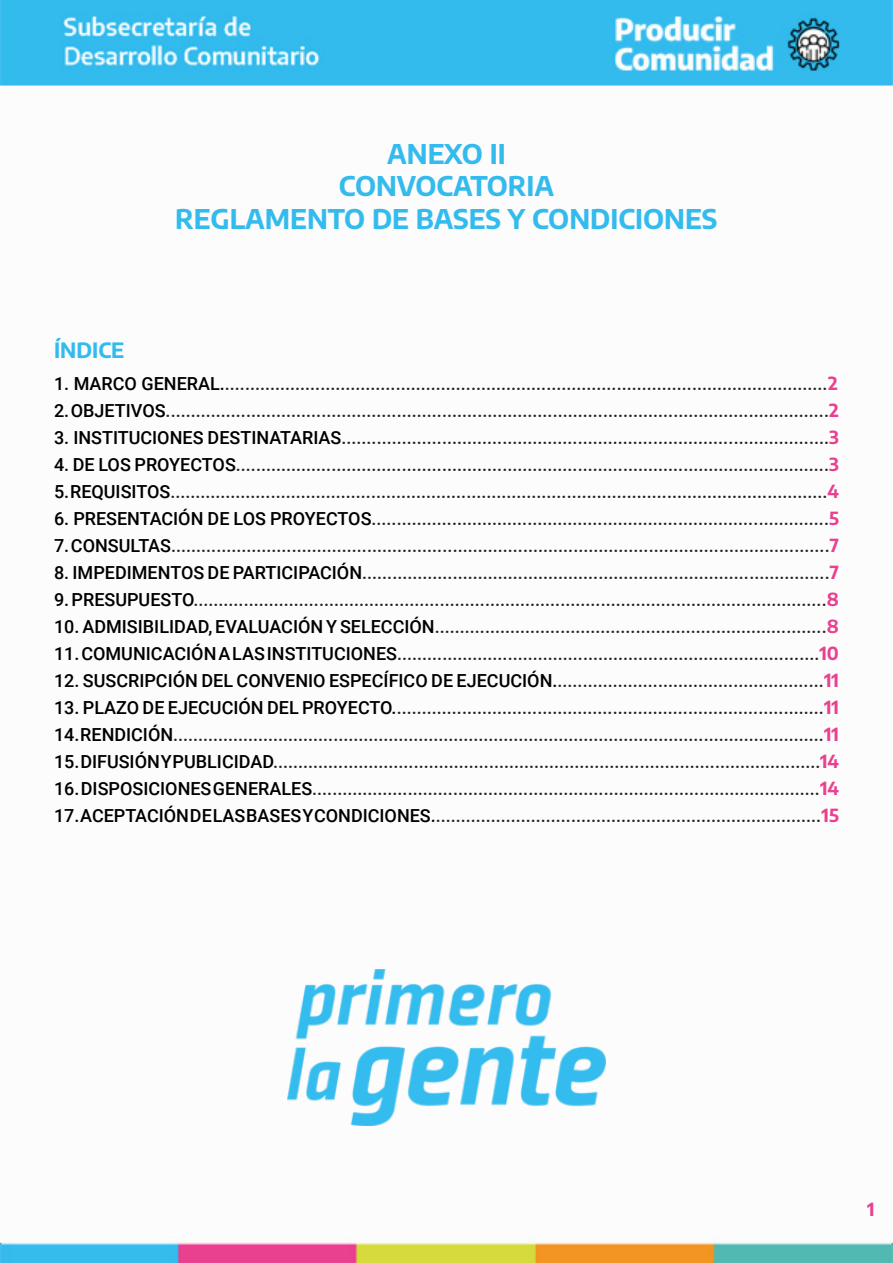
<style>
.page{position:relative;width:893px;height:1263px;background:#fff}
.page>*{position:absolute;margin:0;border:0;box-sizing:border-box;transform-origin:0 0}
.t1{font:100 condensed 27px "Encode Sans";color:#3be}
.t2{font:100 condensed 21px "Encode Sans";color:#3be}
.t3{font:500 18px "Roboto";color:#231f20}
.t4{font:100 condensed 18px "Encode Sans";color:#e9408f}
.s1{color:#000}
.s2{font-family:"Encode Sans";font-weight:100;font-stretch:condensed;color:#e9408f}
</style>
<div class="page">
<img style="left:0;top:0;width:893px;height:1263px">
<img style="left:288px;top:970px;width:317px;height:155px">
<p class="t1" style="left:387px;top:135px;width:120px">ANEXO II</p>
<p class="t1" style="left:339px;top:168px;width:217px">CONVOCATORIA</p>
<p class="t1" style="left:175px;top:200px;width:544px">REGLAMENTO DE BASES Y CONDICIONES</p>
<p class="t2" style="left:54px;top:335px;width:72px">ÍNDICE</p>
<p class="t3" style="left:54px;top:371px;width:785px"><span class="s1">1. MARCO GENERAL.</span>........................................................................................................................<span class="s2">2</span></p>
<p class="t3" style="left:54px;top:398px;width:786px"><span class="s1">2. OBJETIVOS</span>....................................................................................................................................<span class="s2">2</span></p>
<p class="t3" style="left:54px;top:425px;width:786px"><span class="s1">3. INSTITUCIONES DESTINATARIAS</span>.................................................................................................<span class="s2">3</span></p>
<p class="t3" style="left:54px;top:452px;width:786px"><span class="s1">4. DE LOS PROYECTOS</span>......................................................................................................................<span class="s2">3</span></p>
<p class="t3" style="left:54px;top:479px;width:786px"><span class="s1">5. REQUISITOS</span>...................................................................................................................................<span class="s2">4</span></p>
<p class="t3" style="left:54px;top:506px;width:786px"><span class="s1">6. PRESENTACIÓN DE LOS PROYECTOS</span>...........................................................................................<span class="s2">5</span></p>
<p class="t3" style="left:54px;top:533px;width:786px"><span class="s1">7. CONSULTAS</span>...................................................................................................................................<span class="s2">7</span></p>
<p class="t3" style="left:54px;top:560px;width:786px"><span class="s1">8. IMPEDIMENTOS DE PARTICIPACIÓN</span>.............................................................................................<span class="s2">7</span></p>
<p class="t3" style="left:54px;top:587px;width:786px"><span class="s1">9. PRESUPUESTO</span>..............................................................................................................................<span class="s2">8</span></p>
<p class="t3" style="left:54px;top:614px;width:786px"><span class="s1">10. ADMISIBILIDAD, EVALUACIÓN Y SELECCIÓN</span>..............................................................................<span class="s2">8</span></p>
<p class="t3" style="left:54px;top:641px;width:786px"><span class="s1">11. COMUNICACIÓN A LAS INSTITUCIONES</span>....................................................................................<span class="s2">10</span></p>
<p class="t3" style="left:54px;top:668px;width:786px"><span class="s1">12. SUSCRIPCIÓN DEL CONVENIO ESPECÍFICO DE EJECUCIÓN.</span>.....................................................<span class="s2">11</span></p>
<p class="t3" style="left:54px;top:695px;width:786px"><span class="s1">13. PLAZO DE EJECUCIÓN DEL PROYECTO.</span>.....................................................................................<span class="s2">11</span></p>
<p class="t3" style="left:54px;top:722px;width:786px"><span class="s1">14. RENDICIÓN</span>..................................................................................................................................<span class="s2">11</span></p>
<p class="t3" style="left:54px;top:749px;width:786px"><span class="s1">15. DIFUSIÓN Y PUBLICIDAD</span>.............................................................................................................<span class="s2">14</span></p>
<p class="t3" style="left:54px;top:776px;width:786px"><span class="s1">16. DISPOSICIONES GENERALES</span>.....................................................................................................<span class="s2">14</span></p>
<p class="t3" style="left:54px;top:803px;width:786px"><span class="s1">17. ACEPTACIÓN DE LAS BASES Y CONDICIONES.</span>.............................................................................<span class="s2">15</span></p>
<p class="t4" style="left:867px;top:1197px;width:9px">1</p>
</div>
